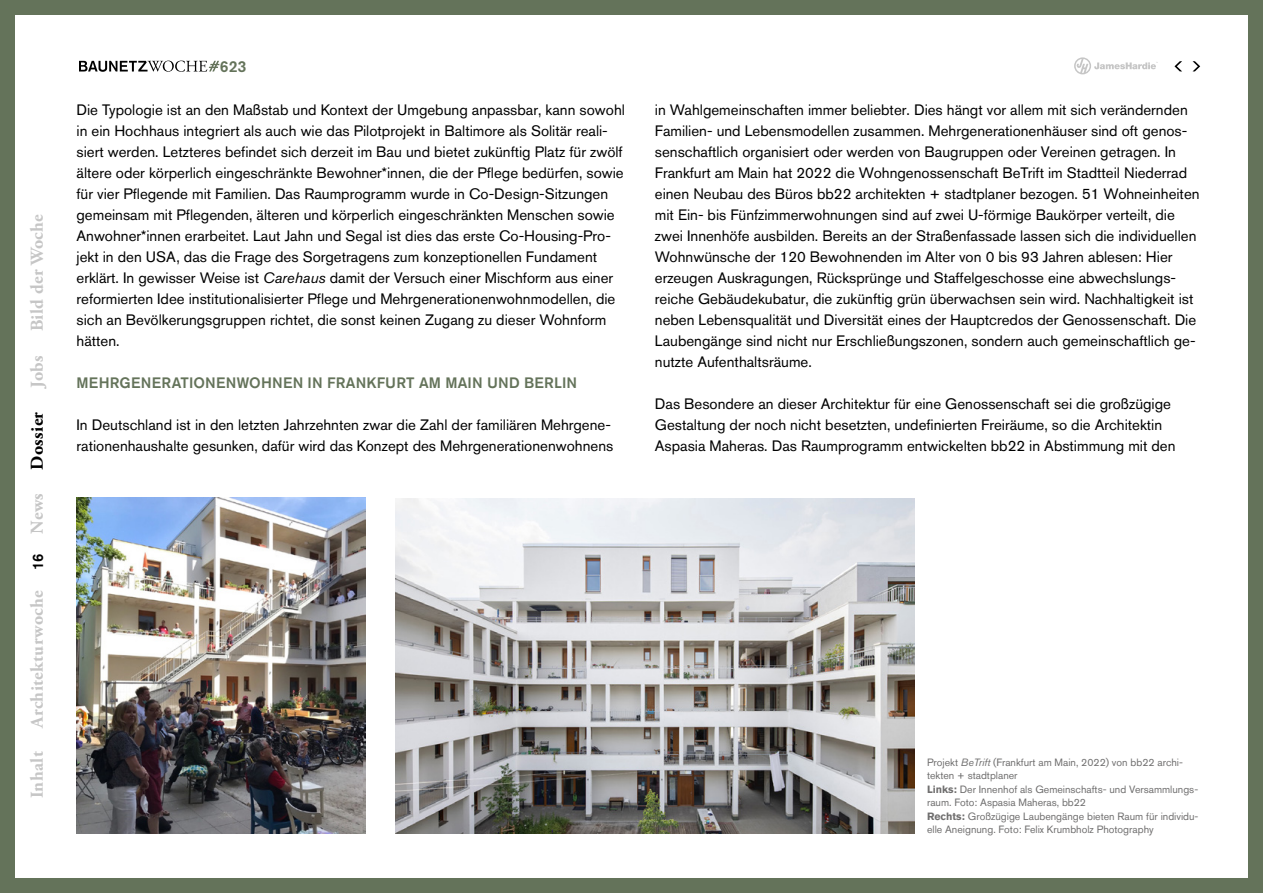
<style>
.page{position:relative;width:1263px;height:893px;background:#fff}
.page>*{position:absolute;margin:0;border:0;box-sizing:border-box;transform-origin:0 0}
.t1{font:700 18px "Adobe Garamond Pro";letter-spacing:.02em;color:#c6c6c6}
.t2{font:700 18px "Adobe Garamond Pro";letter-spacing:.02em;color:#000}
.t3{font:500 15.75px "Akzidenz Grotesk BQ";color:#64735a}
.t4{font:15px/21px "Akzidenz Grotesk BQ";color:#000}
.t5{font:500 15px "Akzidenz Grotesk BQ";letter-spacing:.015em;color:#64735a}
.t6{font:500 15px "Akzidenz Grotesk BQ";color:#000}
.t7{font:10.5px/13.5px "Akzidenz Grotesk BQ";color:#706f6f}
.s1{font-style:italic}
.s2{font-weight:700}
</style>
<div class="page">
<div style="left:0;top:0;width:1263px;height:893px;border:15px solid #64735a"></div>
<svg style="left:1192px;top:61px;width:8px;height:10px"></svg>
<svg style="left:1174px;top:61px;width:8px;height:10px"></svg>
<svg style="left:1074px;top:57px;width:84px;height:17px"></svg>
<img style="left:395px;top:498px;width:519px;height:335px">
<img style="left:77px;top:498px;width:289px;height:335px">
<svg style="left:79px;top:61px;width:140px;height:11px"></svg>
<p class="t1" style="left:27px;top:331px;width:119px;rotate:-90deg">Bild der Woche</p>
<p class="t1" style="left:27px;top:388px;width:34px;rotate:-90deg">Jobs</p>
<p class="t2" style="left:27px;top:470px;width:59px;rotate:-90deg">Dossier</p>
<p class="t1" style="left:27px;top:534px;width:42px;rotate:-90deg">News</p>
<p class="t6" style="left:29px;top:570px;width:18px;rotate:-90deg">16</p>
<p class="t1" style="left:27px;top:728px;width:139px;rotate:-90deg">Architekturwoche</p>
<p class="t1" style="left:27px;top:798px;width:49px;rotate:-90deg">Inhalt</p>
<p class="t3" style="left:220px;top:56px;width:28px">623</p>
<p class="t4" style="left:77px;top:99px;width:550px">Die Typologie ist an den Maßstab und Kontext der Umgebung anpassbar, kann sowohl in ein Hochhaus integriert als auch wie das Pilotprojekt in Baltimore als Solitär reali&shy;siert werden. Letzteres befindet sich derzeit im Bau und bietet zukünftig Platz für zwölf ältere oder körperlich eingeschränkte Bewohner*innen, die der Pflege bedürfen, sowie für vier Pflegende mit Familien. Das Raumprogramm wurde in Co-Design-Sitzungen gemeinsam mit Pflegenden, älteren und körperlich eingeschränkten Menschen sowie Anwohner*innen erarbeitet. Laut Jahn und Segal ist dies das erste Co-Housing-Pro&shy;jekt in den USA, das die Frage des Sorgetragens zum konzeptionellen Fundament erklärt. In gewisser Weise ist <span class="s1">Carehaus</span> damit der Versuch einer Mischform aus einer reformierten Idee institutionalisierter Pflege und Mehrgenerationenwohnmodellen, die sich an Bevölkerungsgruppen richtet, die sonst keinen Zugang zu dieser Wohnform hätten.</p>
<p class="t5" style="left:77px;top:373px;width:502px">MEHRGENERATIONENWOHNEN IN FRANKFURT AM MAIN UND BERLIN</p>
<p class="t4" style="left:77px;top:414px;width:538px">In Deutschland ist in den letzten Jahrzehnten zwar die Zahl der familiären Mehrgene&shy;rationenhaushalte gesunken, dafür wird das Konzept des Mehrgenerationenwohnens</p>
<p class="t4" style="left:655px;top:99px;width:546px">in Wahlgemeinschaften immer beliebter. Dies hängt vor allem mit sich verändernden Familien- und Lebensmodellen zusammen. Mehrgenerationenhäuser sind oft genos&shy;senschaftlich organisiert oder werden von Baugruppen oder Vereinen getragen. In Frankfurt am Main hat 2022 die Wohngenossenschaft BeTrift im Stadtteil Niederrad einen Neubau des Büros bb22 architekten + stadtplaner bezogen. 51 Wohneinheiten mit Ein- bis Fünfzimmerwohnungen sind auf zwei U-förmige Baukörper verteilt, die zwei Innenhöfe ausbilden. Bereits an der Straßenfassade lassen sich die individuellen Wohnwünsche der 120 Bewohnenden im Alter von 0 bis 93 Jahren ablesen: Hier erzeugen Auskragungen, Rücksprünge und Staffelgeschosse eine abwechslungs&shy;reiche Gebäudekubatur, die zukünftig grün überwachsen sein wird. Nachhaltigkeit ist neben Lebensqualität und Diversität eines der Hauptcredos der Genossenschaft. Die Laubengänge sind nicht nur Erschließungszonen, sondern auch gemeinschaftlich ge&shy;nutzte Aufenthaltsräume.</p>
<p class="t4" style="left:655px;top:393px;width:522px">Das Besondere an dieser Architektur für eine Genossenschaft sei die großzügige<br>Gestaltung der noch nicht besetzten, undefinierten Freiräume, so die Architektin<br>Aspasia Maheras. Das Raumprogramm entwickelten bb22 in Abstimmung mit den</p>
<p class="t7" style="left:927px;top:755px;width:273px">Projekt <span class="s1">BeTrift</span> (Frankfurt am Main, 2022) von bb22 archi&shy;tekten + stadtplaner<br><span class="s2">Links:</span> Der Innenhof als Gemeinschafts- und Versammlungs&shy;raum. Foto: Aspasia Maheras, bb22<br><span class="s2">Rechts:</span> Großzügige Laubengänge bieten Raum für individu&shy;elle Aneignung. Foto: Felix Krumbholz Photography</p>
</div>
